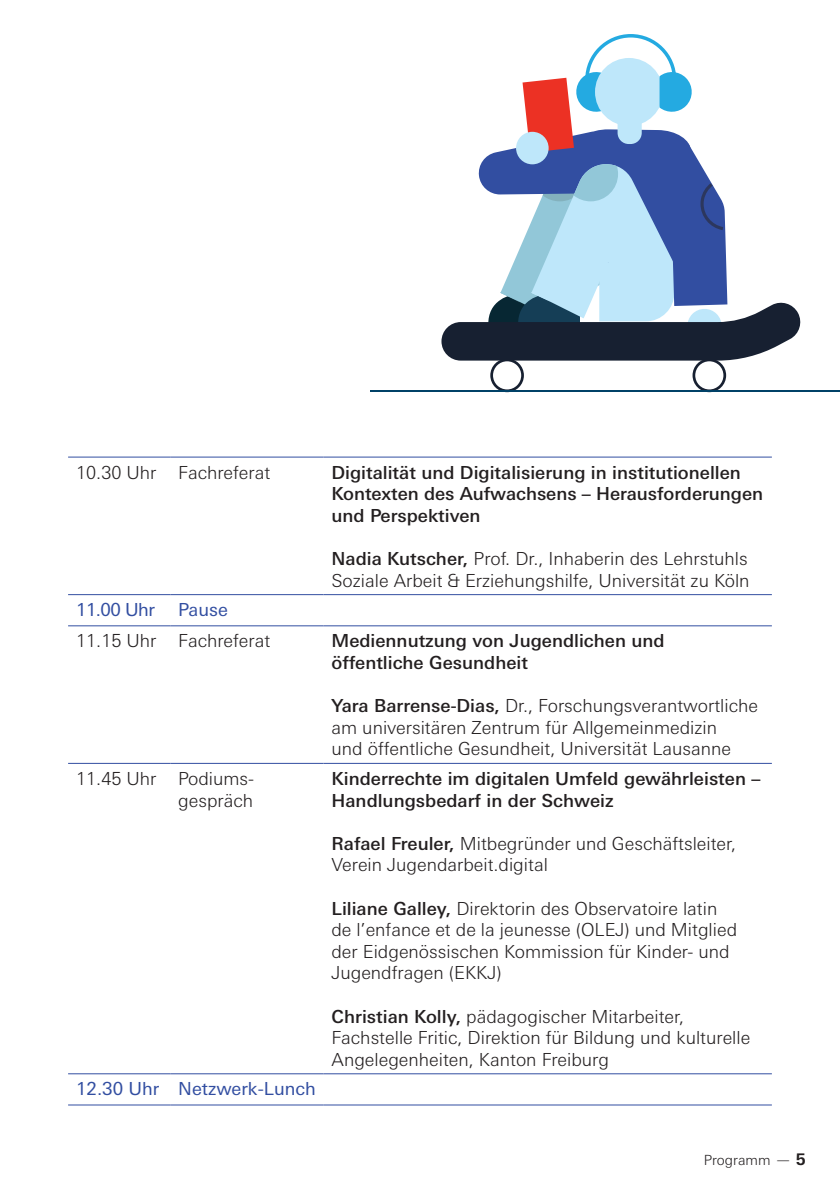
<style>
.page{position:relative;width:840px;height:1191px;background:#fff}
.page>*{position:absolute;margin:0;border:0;box-sizing:border-box;transform-origin:0 0}
.t1{font:300 18px/21.6px "Univers Next Pro";color:#231f20}
.t2{font:500 18px/21.6px "Univers Next Pro";color:#231f20}
.t3{font:18px "Univers Next Pro";color:#324ea1}
.t4{font:300 14px "Univers Next Pro";color:#231f20}
.s1{font-weight:500}
.s2{font-size:16px}
.s3{font-weight:700;font-size:16px}
</style>
<div class="page">
<hr style="left:68px;top:457px;width:102px;height:1px;background:#324ea1">
<hr style="left:170px;top:457px;width:153px;height:1px;background:#324ea1">
<hr style="left:323px;top:457px;width:448px;height:1px;background:#324ea1">
<hr style="left:68px;top:594px;width:102px;height:1px;background:#324ea1">
<hr style="left:170px;top:594px;width:153px;height:1px;background:#324ea1">
<hr style="left:323px;top:594px;width:448px;height:1px;background:#324ea1">
<hr style="left:68px;top:625px;width:102px;height:1px;background:#324ea1">
<hr style="left:170px;top:625px;width:153px;height:1px;background:#324ea1">
<hr style="left:323px;top:625px;width:448px;height:1px;background:#324ea1">
<hr style="left:68px;top:763px;width:102px;height:1px;background:#324ea1">
<hr style="left:170px;top:763px;width:153px;height:1px;background:#324ea1">
<hr style="left:323px;top:763px;width:448px;height:1px;background:#324ea1">
<hr style="left:68px;top:1073px;width:102px;height:1px;background:#324ea1">
<hr style="left:170px;top:1073px;width:153px;height:1px;background:#324ea1">
<hr style="left:323px;top:1073px;width:448px;height:1px;background:#324ea1">
<hr style="left:68px;top:1104px;width:102px;height:1px;background:#324ea1">
<hr style="left:170px;top:1104px;width:153px;height:1px;background:#324ea1">
<hr style="left:323px;top:1104px;width:448px;height:1px;background:#324ea1">
<svg style="left:441px;top:34px;width:360px;height:356px"></svg>
<hr style="left:370px;top:390px;width:469px;height:2px;background:#004167">
<p class="t1" style="left:76px;top:461px;width:195px">10.30 Uhr Fachreferat</p>
<p class="t2" style="left:331px;top:461px;width:433px">Digitalität und Digitalisierung in institutionellen<br>Kontexten des Aufwachsens – Herausforderungen und Perspektiven</p>
<p class="t1" style="left:331px;top:548px;width:419px"><span class="s1">Nadia Kutscher,</span> Prof. Dr., Inhaberin des Lehrstuhls<br>Soziale Arbeit &amp; Erziehungshilfe, Universität zu Köln</p>
<p class="t3" style="left:76px;top:599px;width:80px">11.00 Uhr</p>
<p class="t3" style="left:178px;top:599px;width:51px">Pause</p>
<p class="t1" style="left:76px;top:630px;width:195px">11.15 Uhr Fachreferat</p>
<p class="t2" style="left:331px;top:630px;width:334px">Mediennutzung von Jugendlichen und öffentliche Gesundheit</p>
<p class="t1" style="left:331px;top:695px;width:428px"><span class="s1">Yara Barrense-Dias,</span> Dr., Forschungsverantwortliche am universitären Zentrum für Allgemeinmedizin<br>und öffentliche Gesundheit, Universität Lausanne</p>
<p class="t1" style="left:76px;top:767px;width:179px;text-align:right">11.45 Uhr Podiums&shy;gespräch</p>
<p class="t2" style="left:331px;top:767px;width:430px">Kinderrechte im digitalen Umfeld gewährleisten –<br>Handlungsbedarf in der Schweiz</p>
<p class="t1" style="left:331px;top:832px;width:406px"><span class="s1">Rafael Freuler,</span> Mitbegründer und Geschäftsleiter,<br>Verein Jugendarbeit.digital</p>
<p class="t1" style="left:331px;top:897px;width:407px"><span class="s1">Liliane Galley,</span> Direktorin des Observatoire latin de l’enfance et de la jeunesse (OLEJ) und Mitglied der Eidgenössischen Kommission für Kinder- und Jugendfragen (EKKJ)</p>
<p class="t1" style="left:331px;top:1005px;width:420px"><span class="s1">Christian Kolly,</span> pädagogischer Mitarbeiter,<br>Fachstelle Fritic, Direktion für Bildung und kulturelle<br>Angelegenheiten, Kanton Freiburg</p>
<p class="t3" style="left:76px;top:1078px;width:241px">12.30 Uhr Netzwerk-Lunch</p>
<p class="t4" style="left:703px;top:1152px;width:104px">Programm <span class="s2">—</span> <span class="s3">5</span></p>
</div>
